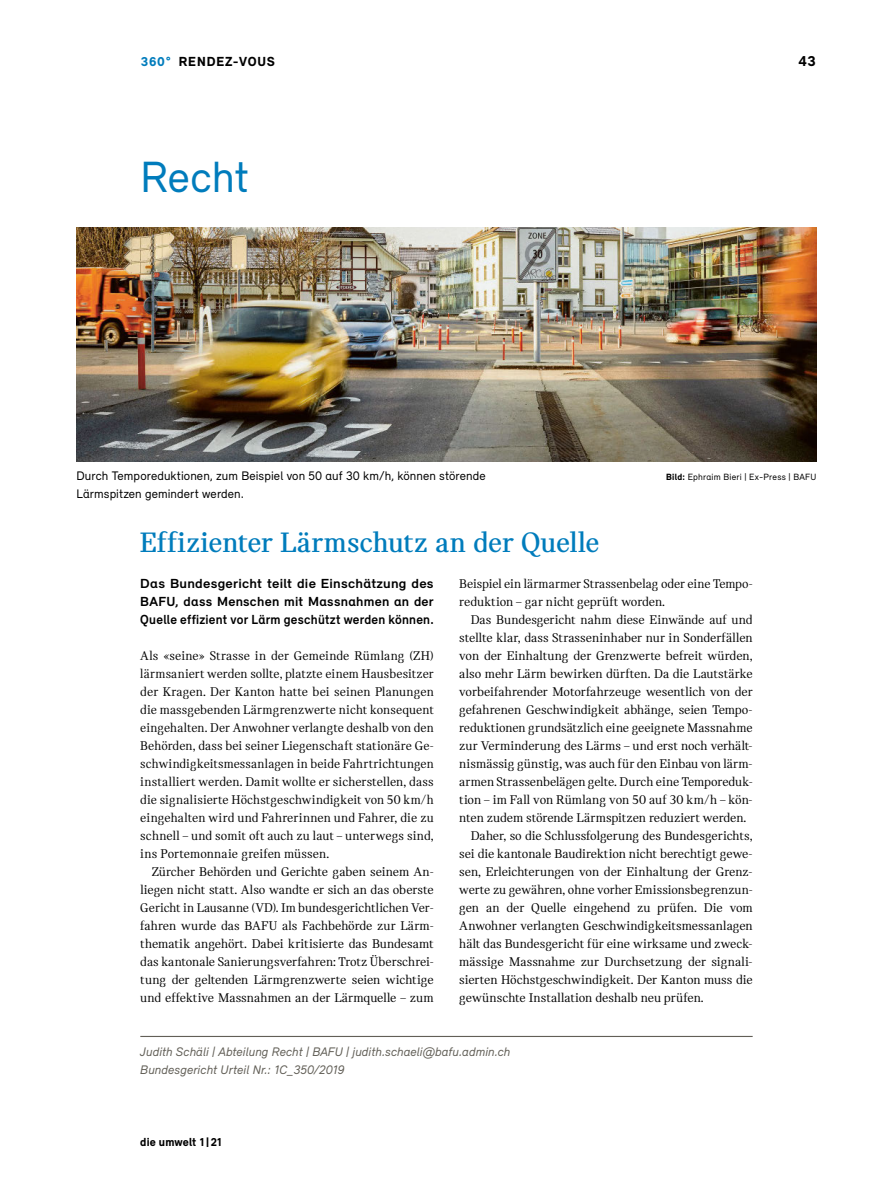
<style>
.page{position:relative;width:893px;height:1191px;background:#fff}
.page>*{position:absolute;margin:0;border:0;box-sizing:border-box;transform-origin:0 0}
.t1{font:45px "Relevant";color:#007cbc}
.t2{font:700 30px "Catalog";letter-spacing:-.005em;color:#007cbc}
.t3{font:900 15px "Relevant";color:#000}
.t4{font:13.5px/18px "Catalog";color:#000;text-align:justify}
.t5{font:700 13.5px/18px "Relevant";letter-spacing:.02em;color:#000;text-align:justify;scale:1.09 1}
.t6{font:900 13.5px "Relevant";letter-spacing:.06em;color:#000}
.t7{font:italic 12.75px/18px "Relevant";letter-spacing:.005em;color:#625f57}
.t8{font:12.75px "Relevant";letter-spacing:.01em;color:#000}
.t9{font:900 12px "Relevant";letter-spacing:.01em;color:#000}
.t10{font:9.3px "Relevant";letter-spacing:.03em;color:#000}
.s1{color:#007cbc}
.s2{font-weight:900}
</style>
<div class="page">
<img style="left:77px;top:228px;width:739px;height:234px">
<hr style="left:140px;top:1036px;width:613px;height:1px;background:#625f57">
<p class="t6" style="left:141px;top:53px;width:136px"><span class="s1">360°</span> RENDEZ-VOUS</p>
<h1 class="t1" style="left:140px;top:150px;width:110px">Recht</h1>
<p class="t3" style="left:798px;top:52px;width:19px">43</p>
<p class="t8" style="left:77px;top:468px;width:411px">Durch Temporeduktionen, zum Beispiel von 50 auf 30 km/h, können störende</p>
<p class="t10" style="left:666px;top:471px;width:152px"><span class="s2">Bild:</span> Ephraim Bieri | Ex-Press | BAFU</p>
<p class="t8" style="left:77px;top:486px;width:169px">Lärmspitzen gemindert werden.</p>
<h2 class="t2" style="left:140px;top:525px;width:461px">Effizienter Lärmschutz an der Quelle</h2>
<p class="t5" style="left:140px;top:574px;width:271px">Das Bundesgericht teilt die Einschätzung des BAFU, dass Menschen mit Massnahmen an der Quelle effizient vor Lärm geschützt werden können.</p>
<p class="t4" style="left:140px;top:646px;width:295px">Als «seine» Strasse in der Gemeinde Rümlang (ZH) lärmsaniert werden sollte, platzte einem Hausbesitzer der Kragen. Der Kanton hatte bei seinen Planungen die massgebenden Lärmgrenzwerte nicht konsequent eingehalten. Der Anwohner verlangte deshalb von den Behörden, dass bei seiner Liegenschaft stationäre Ge&shy;schwindigkeitsmessanlagen in beide Fahrtrichtungen installiert werden. Damit wollte er sicherstellen, dass die signalisierte Höchstgeschwindigkeit von 50 km/h eingehalten wird und Fahrerinnen und Fahrer, die zu schnell – und somit oft auch zu laut – unterwegs sind, ins Portemonnaie greifen müssen.</p>
<p class="t4" style="left:140px;top:862px;width:295px;text-indent:11px">Zürcher Behörden und Gerichte gaben seinem An&shy;liegen nicht statt. Also wandte er sich an das oberste Gericht in Lausanne (VD). Im bundesgerichtlichen Ver&shy;fahren wurde das BAFU als Fachbehörde zur Lärm&shy;thematik angehört. Dabei kritisierte das Bundesamt das kantonale Sanierungsverfahren: Trotz Überschrei&shy;tung der geltenden Lärmgrenzwerte seien wichtige und effektive Massnahmen an der Lärmquelle – zum</p>
<p class="t4" style="left:459px;top:574px;width:295px">Beispiel ein lärmarmer Strassenbelag oder eine Tempo&shy;reduktion – gar nicht geprüft worden.</p>
<p class="t4" style="left:471px;top:610px;width:283px">Das Bundesgericht nahm diese Einwände auf und</p>
<p class="t4" style="left:459px;top:628px;width:295px">stellte klar, dass Strasseninhaber nur in Sonderfällen</p>
<p class="t4" style="left:459px;top:646px;width:295px">von der Einhaltung der Grenzwerte befreit würden,</p>
<p class="t4" style="left:459px;top:664px;width:295px">also mehr Lärm bewirken dürften. Da die Lautstärke</p>
<p class="t4" style="left:459px;top:682px;width:295px">vorbeifahrender Motorfahrzeuge wesentlich von der</p>
<p class="t4" style="left:459px;top:700px;width:295px">gefahrenen Geschwindigkeit abhänge, seien Tempo-</p>
<p class="t4" style="left:459px;top:718px;width:295px">reduktionen grundsätzlich eine geeignete Massnahme</p>
<p class="t4" style="left:459px;top:736px;width:295px">zur Verminderung des Lärms – und erst noch verhält-</p>
<p class="t4" style="left:459px;top:754px;width:295px">nismässig günstig, was auch für den Einbau von lärm-</p>
<p class="t4" style="left:459px;top:772px;width:295px">armen Strassenbelägen gelte. Durch eine Temporeduk-</p>
<p class="t4" style="left:459px;top:790px;width:294px">tion – im Fall von Rümlang von 50 auf 30 km/h – kön-</p>
<p class="t4" style="left:459px;top:808px;width:289px">nten zudem störende Lärmspitzen reduziert werden.</p>
<p class="t4" style="left:471px;top:826px;width:283px">Daher, so die Schlussfolgerung des Bundesgerichts,</p>
<p class="t4" style="left:459px;top:844px;width:295px">sei die kantonale Baudirektion nicht berechtigt gewe-</p>
<p class="t4" style="left:459px;top:862px;width:295px">sen, Erleichterungen von der Einhaltung der Grenz-</p>
<p class="t4" style="left:459px;top:880px;width:295px">werte zu gewähren, ohne vorher Emissionsbegrenzun-</p>
<p class="t4" style="left:459px;top:898px;width:295px">gen an der Quelle eingehend zu prüfen. Die vom</p>
<p class="t4" style="left:459px;top:916px;width:295px">Anwohner verlangten Geschwindigkeitsmessanlagen</p>
<p class="t4" style="left:459px;top:934px;width:295px">hält das Bundesgericht für eine wirksame und zweck-</p>
<p class="t4" style="left:459px;top:952px;width:295px">mässige Massnahme zur Durchsetzung der signali-</p>
<p class="t4" style="left:459px;top:970px;width:295px">sierten Höchstgeschwindigkeit. Der Kanton muss die</p>
<p class="t4" style="left:459px;top:988px;width:246px">gewünschte Installation deshalb neu prüfen.</p>
<p class="t7" style="left:140px;top:1042px;width:372px">Judith Schäli | Abteilung Recht | BAFU | judith.schaeli@bafu.admin.ch<br>Bundesgericht Urteil Nr.: 1C_350/2019</p>
<p class="t9" style="left:140px;top:1135px;width:83px">die umwelt 1 |21</p>
</div>
